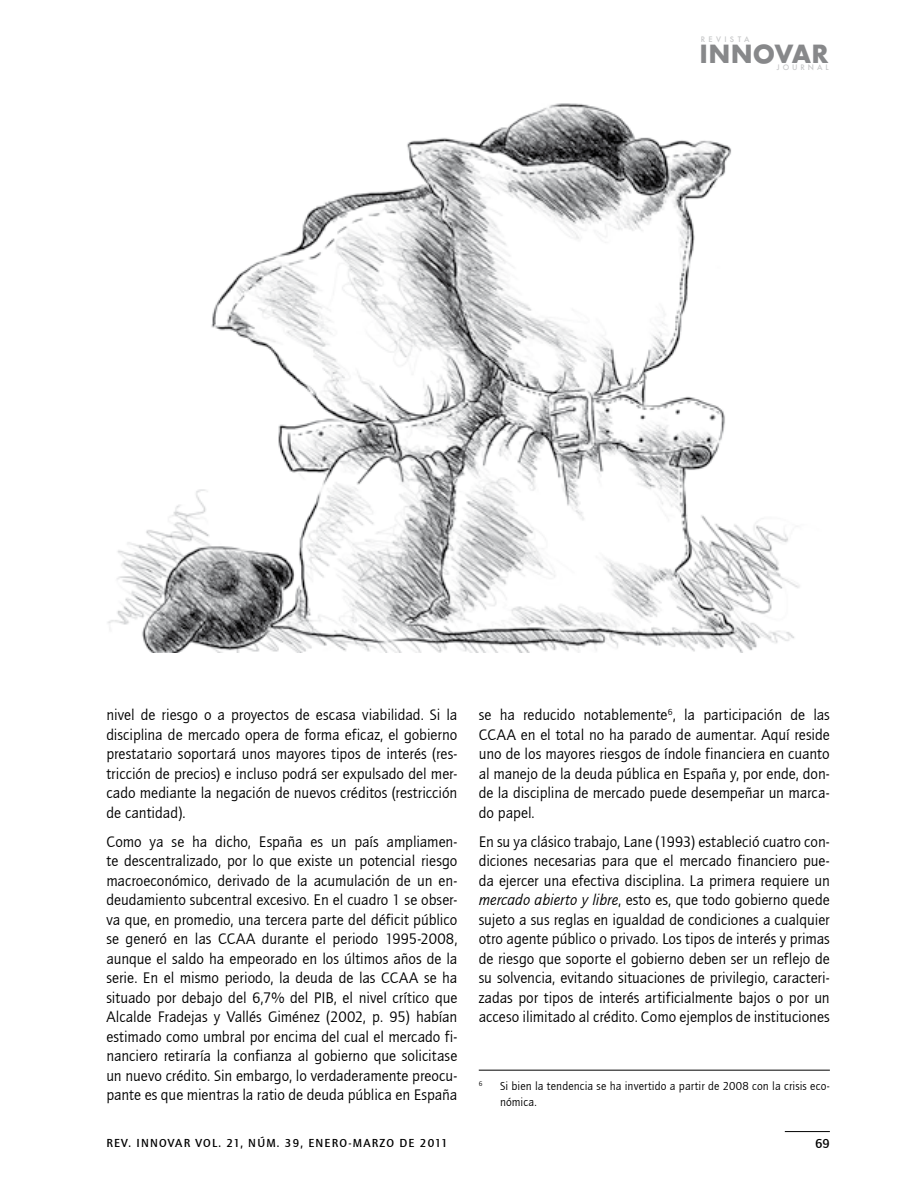
<style>
.page{position:relative;width:915px;height:1191px;background:#fff}
.page>*{position:absolute;margin:0;border:0;box-sizing:border-box;transform-origin:0 0}
.t1{font:700 27.3px "Futura TEE";letter-spacing:.005em;color:#87888a}
.t2{font:15.75px/19.5px "Quay Sans ITCTT Book";letter-spacing:.005em;color:#000;text-align:justify}
.t3{font:13.5px "Quay Sans Md ITCTT";color:#000}
.t4{font:12px/15.8px "Quay Sans ITCTT Book";letter-spacing:.02em;color:#000}
.t5{font:12px "Quay Sans Md ITCTT";letter-spacing:.1em;color:#000}
.t6{font:500 8.25px "Futura TEE";letter-spacing:.36em;color:#c6c7c8}
.t7{font:500 8.25px "Futura TEE";letter-spacing:.4em;color:#c6c7c8}
.t8{font:6.9px "Quay Sans ITCTT Book";color:#000}
.s1{font-style:italic}
</style>
<div class="page">
<hr style="left:784px;top:1131px;width:45px;height:1px;background:#000">
<hr style="left:478px;top:1070px;width:351px;height:1px;background:#000">
<img style="left:107px;top:103px;width:693px;height:549px">
<p class="t7" style="left:700px;top:34px;width:50px">REVISTA</p>
<h1 class="t1" style="left:699px;top:37px;width:130px">INNOVAR</h1>
<p class="t6" style="left:776px;top:62px;width:53px">JOURNAL</p>
<p class="t2" style="left:106px;top:705px;width:352px">nivel de riesgo o a proyectos de escasa viabilidad. Si la disciplina de mercado opera de forma eficaz, el gobierno prestatario soportará unos mayores tipos de interés (res&shy;tricción de precios) e incluso podrá ser expulsado del mer&shy;cado mediante la negación de nuevos créditos (restricción de cantidad).</p>
<p class="t2" style="left:106px;top:832px;width:352px">Como ya se ha dicho, España es un país ampliamen&shy;te descentralizado, por lo que existe un potencial riesgo macroeconómico, derivado de la acumulación de un en&shy;deudamiento subcentral excesivo. En el cuadro 1 se obser&shy;va que, en promedio, una tercera parte del déficit público se generó en las CCAA durante el periodo 1995-2008, aunque el saldo ha empeorado en los últimos años de la serie. En el mismo periodo, la deuda de las CCAA se ha situado por debajo del 6,7% del PI B, el nivel crítico que Alcalde Fradejas y Vallés Giménez (2002, p. 95) habían estimado como umbral por encima del cual el mercado fi&shy;nanciero retiraría la confianza al gobierno que solicitase un nuevo crédito. Sin embargo, lo verdaderamente preocu&shy;pante es que mientras la ratio de deuda pública en España</p>
<p class="t2" style="left:478px;top:705px;width:352px">se ha reducido notablemente<sup>6</sup>, la participación de las CCAA en el total no ha parado de aumentar. Aquí reside uno de los mayores riesgos de índole financiera en cuanto al manejo de la deuda pública en España y, por ende, don&shy;de la disciplina de mercado puede desempeñar un marca&shy;do papel.</p>
<p class="t2" style="left:478px;top:832px;width:352px">En su ya clásico trabajo, Lane (1993) estableció cuatro con&shy;diciones necesarias para que el mercado financiero pue&shy;da ejercer una efectiva disciplina. La primera requiere un <span class="s1">mercado abierto y libre</span>, esto es, que todo gobierno quede sujeto a sus reglas en igualdad de condiciones a cualquier otro agente público o privado. Los tipos de interés y primas de riesgo que soporte el gobierno deben ser un reflejo de su solvencia, evitando situaciones de privilegio, caracteri&shy;zadas por tipos de interés artificialmente bajos o por un acceso ilimitado al crédito. Como ejemplos de instituciones</p>
<p class="t8" style="left:478px;top:1080px;width:5px">6</p>
<p class="t4" style="left:500px;top:1078px;width:331px">Si bien la tendencia se ha invertido a partir de 2008 con la crisis eco&shy;nómica.</p>
<p class="t5" style="left:106px;top:1136px;width:343px">REV. I NNOVAR VOL. 21, NÚM. 39, ENERO-MARZO DE 2011</p>
<p class="t3" style="left:814px;top:1136px;width:16px">69</p>
</div>
